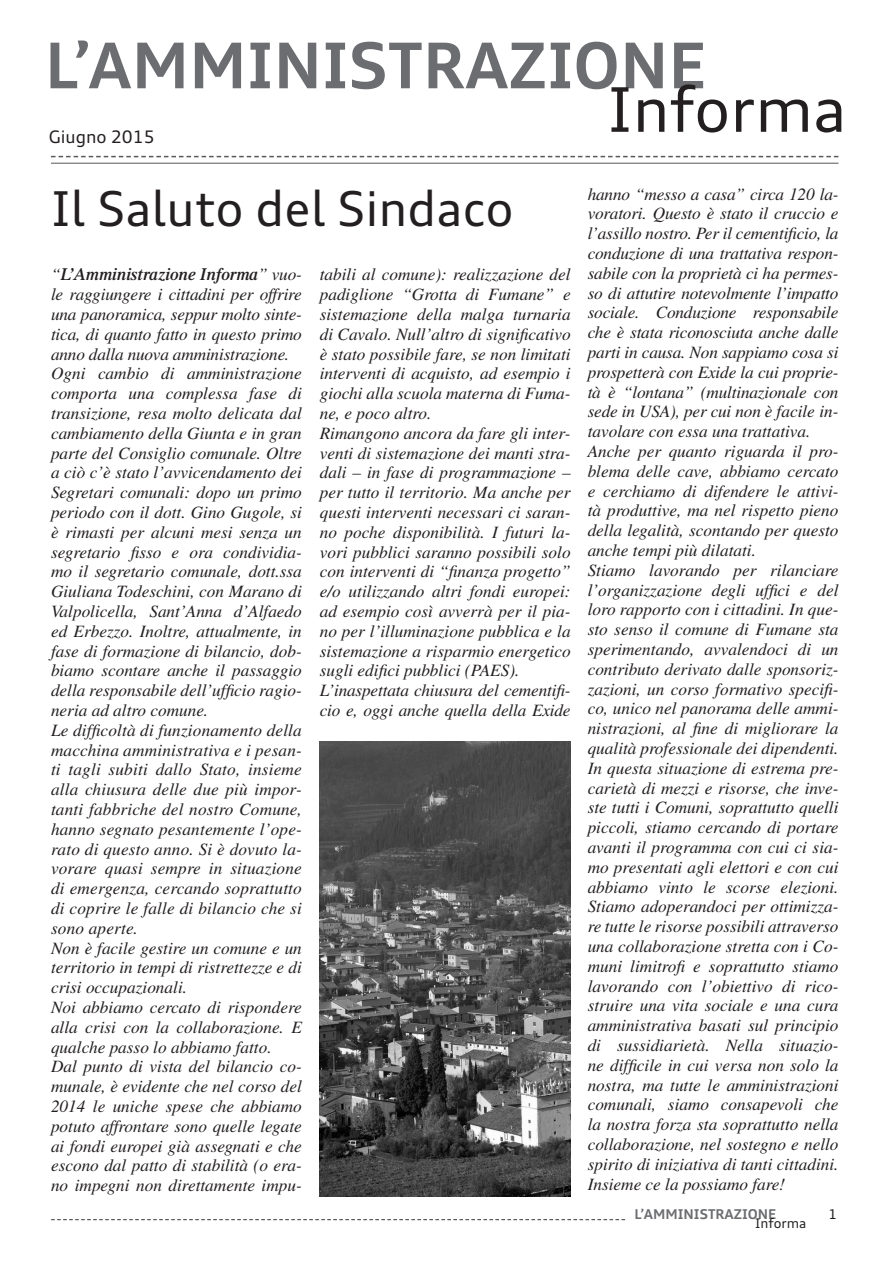
<style>
.page{position:relative;width:893px;height:1263px;background:#fff}
.page>*{position:absolute;margin:0;border:0;box-sizing:border-box;transform-origin:0 0}
.t1{font:700 63px "Audi Type";color:#6c6d70}
.t2{font:61.5px "Audi Type";color:#231f20}
.t3{font:48px "Audi Type";color:#231f20}
.t4{font:italic 17.25px/19.8px "Times";color:#231f20;text-align:justify}
.t5{font:17.25px "Audi Type";color:#231f20}
.t6{font:700 13.5px "Audi Type";color:#6c6d70}
.t7{font:13.5px "Audi Type";color:#231f20}
.t8{font:13.2px "Audi Type";color:#231f20}
.s1{font-weight:600}
</style>
<div class="page">
<svg style="left:51px;top:1219px;width:574px;height:1px"></svg>
<svg style="left:51px;top:156px;width:787px;height:1px"></svg>
<hr style="left:51px;top:163px;width:787px;height:1px;background:#57585a">
<img style="left:319px;top:741px;width:251px;height:456px">
<p class="t1" style="left:45px;top:26px;width:663px">L’AMMINISTRAZIONE</p>
<p class="t2" style="left:607px;top:72px;width:241px">Informa</p>
<p class="t5" style="left:49px;top:126px;width:107px">Giugno 2015</p>
<p class="t3" style="left:51px;top:179px;width:464px">Il Saluto del Sindaco</p>
<p class="t4" style="left:51px;top:265px;width:252px">“<span class="s1">L’Amministrazione Informa</span>” vuo&shy;le raggiungere i cittadini per offrire una panoramica, seppur molto sinte&shy;tica, di quanto fatto in questo primo anno dalla nuova amministrazione.</p>
<p class="t4" style="left:51px;top:364px;width:252px">Ogni cambio di amministrazione comporta una complessa fase di transizione, resa molto delicata dal cambiamento della Giunta e in gran parte del Consiglio comunale. Oltre a ciò c’è stato l’avvicendamento dei Segretari comunali: dopo un primo periodo con il dott. Gino Gugole, si è rimasti per alcuni mesi senza un segretario fisso e ora condividia&shy;mo il segretario comunale, dott.ssa Giuliana Todeschini, con Marano di Valpolicella, Sant’Anna d’Alfaedo ed Erbezzo. Inoltre, attualmente, in fase di formazione di bilancio, dob&shy;biamo scontare anche il passaggio della responsabile dell’ufficio ragio&shy;neria ad altro comune.</p>
<p class="t4" style="left:51px;top:720px;width:252px">Le difficoltà di funzionamento della macchina amministrativa e i pesan&shy;ti tagli subiti dallo Stato, insieme alla chiusura delle due più impor&shy;tanti fabbriche del nostro Comune, hanno segnato pesantemente l’ope&shy;rato di questo anno. Si è dovuto la&shy;vorare quasi sempre in situazione di emergenza, cercando soprattutto di coprire le falle di bilancio che si sono aperte.</p>
<p class="t4" style="left:51px;top:938px;width:252px">Non è facile gestire un comune e un territorio in tempi di ristrettezze e di crisi occupazionali.</p>
<p class="t4" style="left:51px;top:997px;width:252px">Noi abbiamo cercato di rispondere alla crisi con la collaborazione. E qualche passo lo abbiamo fatto.</p>
<p class="t4" style="left:51px;top:1057px;width:252px">Dal punto di vista del bilancio co&shy;munale, è evidente che nel corso del 2014 le uniche spese che abbiamo potuto affrontare sono quelle legate ai fondi europei già assegnati e che escono dal patto di stabilità (o era&shy;no impegni non direttamente impu-</p>
<p class="t4" style="left:320px;top:265px;width:252px">tabili al comune): realizzazione del padiglione “Grotta di Fumane” e sistemazione della malga turnaria di Cavalo. Null’altro di significativo è stato possibile fare, se non limitati interventi di acquisto, ad esempio i giochi alla scuola materna di Fuma&shy;ne, e poco altro.</p>
<p class="t4" style="left:320px;top:423px;width:252px">Rimangono ancora da fare gli inter&shy;venti di sistemazione dei manti stra&shy;dali – in fase di programmazione – per tutto il territorio. Ma anche per questi interventi necessari ci saran&shy;no poche disponibilità. I futuri la&shy;vori pubblici saranno possibili solo con interventi di “finanza progetto” e/o utilizzando altri fondi europei: ad esempio così avverrà per il pia&shy;no per l’illuminazione pubblica e la sistemazione a risparmio energetico sugli edifici pubblici (PAES).</p>
<p class="t4" style="left:320px;top:680px;width:252px">L’inaspettata chiusura del cementifi&shy;cio e, oggi anche quella della Exide</p>
<p class="t4" style="left:588px;top:184px;width:252px">hanno “messo a casa” circa 120 la&shy;voratori. Questo è stato il cruccio e l’assillo nostro. Per il cementificio, la conduzione di una trattativa respon&shy;sabile con la proprietà ci ha permes&shy;so di attutire notevolmente l’impatto sociale. Conduzione responsabile che è stata riconosciuta anche dalle parti in causa. Non sappiamo cosa si prospetterà con Exide la cui proprie&shy;tà è “lontana” (multinazionale con sede in USA), per cui non è facile in&shy;tavolare con essa una trattativa.</p>
<p class="t4" style="left:588px;top:441px;width:252px">Anche per quanto riguarda il pro&shy;blema delle cave, abbiamo cercato e cerchiamo di difendere le attivi&shy;tà produttive, ma nel rispetto pieno della legalità, scontando per questo anche tempi più dilatati.</p>
<p class="t4" style="left:588px;top:560px;width:252px">Stiamo lavorando per rilanciare l’organizzazione degli uffici e del loro rapporto con i cittadini. In que&shy;sto senso il comune di Fumane sta sperimentando, avvalendoci di un contributo derivato dalle sponsoriz&shy;zazioni, un corso formativo specifi&shy;co, unico nel panorama delle ammi&shy;nistrazioni, al fine di migliorare la qualità professionale dei dipendenti.</p>
<p class="t4" style="left:588px;top:758px;width:252px">In questa situazione di estrema pre&shy;carietà di mezzi e risorse, che inve&shy;ste tutti i Comuni, soprattutto quelli piccoli, stiamo cercando di portare avanti il programma con cui ci sia&shy;mo presentati agli elettori e con cui abbiamo vinto le scorse elezioni.<br>Stiamo adoperandoci per ottimizza&shy;re tutte le risorse possibili attraverso una collaborazione stretta con i Co&shy;muni limitrofi e soprattutto stiamo lavorando con l’obiettivo di rico&shy;struire una vita sociale e una cura amministrativa basati sul principio di sussidiarietà. Nella situazio&shy;ne difficile in cui versa non solo la nostra, ma tutte le amministrazioni comunali, siamo consapevoli che la nostra forza sta soprattutto nella collaborazione, nel sostegno e nello spirito di iniziativa di tanti cittadini.<br>Insieme ce la possiamo fare!</p>
<p class="t6" style="left:634px;top:1205px;width:143px">L’AMMINISTRAZIONE</p>
<p class="t7" style="left:828px;top:1206px;width:10px">1</p>
<p class="t8" style="left:755px;top:1215px;width:53px">Informa</p>
</div>
